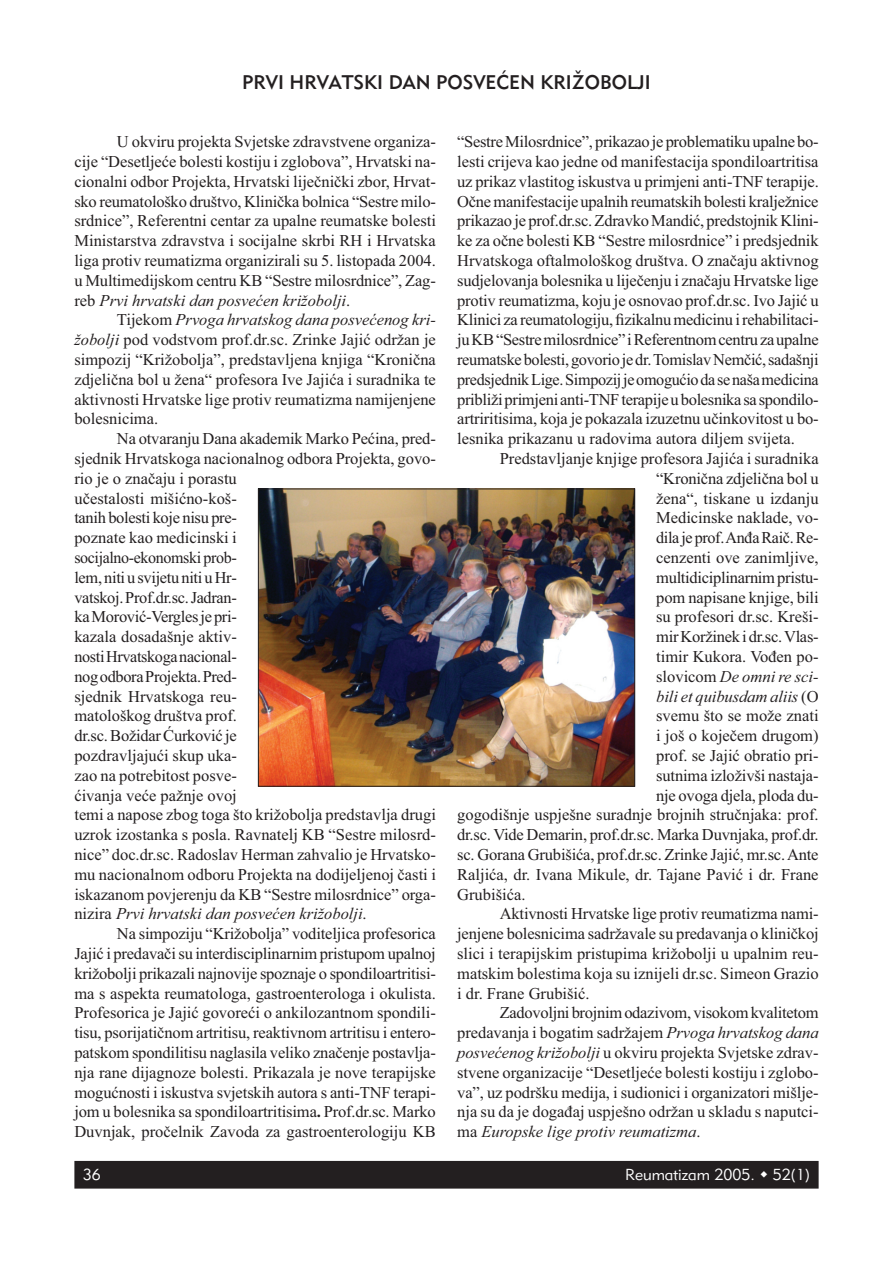
<style>
.page{position:relative;width:893px;height:1263px;background:#fff}
.page>*{position:absolute;margin:0;border:0;box-sizing:border-box;transform-origin:0 0}
.t1{font:19.5px "Geometric 415 BT Medium A";color:#231f20}
.t2{font:16.5px/19.8px "Times New Roman";color:#231f20;text-align:justify}
.t3{font:italic 16.5px "Times New Roman";color:#231f20}
.t4{font:16.5px "Times New Roman";letter-spacing:-.02em;color:#231f20}
.t5{font:15.75px "Geometric 415 BT Lite A";color:#fff}
.s1{font-style:italic}
.s2{font-weight:700}
.s3{font-style:normal}
</style>
<div class="page">
<div style="left:75px;top:1162px;width:743px;height:26px;background:#231f20"></div>
<div style="left:74px;top:1161px;width:745px;height:27px;border:2px solid #231f20"></div>
<img style="left:260px;top:491px;width:373px;height:293px">
<div style="left:258px;top:489px;width:377px;height:297px;border:1px solid #231f20"></div>
<p class="t1" style="left:242px;top:75px;width:410px">PRVI HRVATSKI DAN POSVEĆEN KRIŽOBOLJI</p>
<p class="t2" style="left:74px;top:133px;width:363px;text-indent:43px">U okviru projekta Svjetske zdravstvene organiza&shy;cije “Desetljeće bolesti kostiju i zglobova”, Hrvatski na&shy;cionalni odbor Projekta, Hrvatski liječnički zbor, Hrvat&shy;sko reumatološko društvo, Klinička bolnica “Sestre milo&shy;srdnice”, Referentni centar za upalne reumatske bolesti Ministarstva zdravstva i socijalne skrbi RH i Hrvatska liga protiv reumatizma organizirali su 5. listopada 2004. u Multimedijskom centru KB “Sestre milosrdnice”, Zag&shy;reb <span class="s1">Prvi hrvatski dan posvećen križobolji</span>.</p>
<p class="t2" style="left:74px;top:311px;width:363px;text-indent:43px">Tijekom <span class="s1">Prvoga hrvatskog dana posvećenog kri&shy;žobolji</span> pod vodstvom prof.dr.sc. Zrinke Jajić održan je simpozij “Križobolja”, predstavljena knjiga “Kronična zdjelična bol u žena“ profesora Ive Jajića i suradnika te aktivnosti Hrvatske lige protiv reumatizma namijenjene bolesnicima.</p>
<p class="t2" style="left:74px;top:430px;width:363px;text-align:right">Na otvaranju Dana akademik Marko Pećina, pred&shy;sjednik Hrvatskoga nacionalnog odbora Projekta, govo-</p>
<p class="t2" style="left:74px;top:470px;width:363px;text-align:left">rio je o značaju i porastu<br>učestalosti mišićno-koš-<br>tanih bolesti koje nisu pre-<br>poznate kao medicinski i<br>socijalno-ekonomski prob-<br>lem, niti u svijetu niti u Hr-<br>vatskoj. Prof.dr.sc. Jadran-<br>ka Morović-Vergles je pri-<br>kazala dosadašnje aktiv-<br>nosti Hrvatskoga nacional-<br>nog odbora Projekta. Pred-<br>sjednik Hrvatskoga reu-<br>matološkog društva prof.<br>dr.sc. Božidar Ćurković je<br>pozdravljajući skup uka-<br>zao na potrebitost posve-<br>ćivanja veće pažnje ovoj<br>temi a napose zbog toga što križobolja predstavlja drugi uzrok izostanka s posla. Ravnatelj KB “Sestre milosrd&shy;nice” doc.dr.sc. Radoslav Herman zahvalio je Hrvatsko&shy;mu nacionalnom odboru Projekta na dodijeljenoj časti i iskazanom povjerenju da KB “Sestre milosrdnice” orga&shy;nizira <span class="s1">Prvi hrvatski dan posvećen križobolji</span>.</p>
<p class="t2" style="left:74px;top:925px;width:363px;text-indent:43px">Na simpoziju “Križobolja” voditeljica profesorica Jajić i predavači su interdisciplinarnim pristupom upalnoj križobolji prikazali najnovije spoznaje o spondiloartritisi&shy;ma s aspekta reumatologa, gastroenterologa i okulista.<br>Profesorica je Jajić govoreći o ankilozantnom spondili&shy;tisu, psorijatičnom artritisu, reaktivnom artritisu i entero&shy;patskom spondilitisu naglasila veliko značenje postavlja&shy;nja rane dijagnoze bolesti. Prikazala je nove terapijske mogućnosti i iskustva svjetskih autora s anti-TNF terapi&shy;jom u bolesnika sa spondiloartritisima<span class="s2">.</span> Prof.dr.sc. Marko Duvnjak, pročelnik Zavoda za gastroenterologiju KB</p>
<p class="t2" style="left:457px;top:133px;width:363px">“Sestre Milosrdnice”, prikazao je problematiku upalne bo&shy;lesti crijeva kao jedne od manifestacija spondiloartritisa uz prikaz vlastitog iskustva u primjeni anti-TNF terapije.<br>Očne manifestacije upalnih reumatskih bolesti kralježnice prikazao je prof.dr.sc. Zdravko Mandić, predstojnik Klini&shy;ke za očne bolesti KB “Sestre milosrdnice” i predsjednik Hrvatskoga oftalmološkog društva. O značaju aktivnog sudjelovanja bolesnika u liječenju i značaju Hrvatske lige protiv reumatizma, koju je osnovao prof.dr.sc. Ivo Jajić u Klinici za reumatologiju, fizikalnu medicinu i rehabilitaci&shy;ju KB “Sestre milosrdnice” i Referentnom centru za upalne reumatske bolesti, govorio je dr. Tomislav Nemčić,sadašnji predsjednik Lige. Simpozij je omogućio da se naša medicina približi primjeni anti-TNF terapije u bolesnika sa spondilo&shy;artriritisima, koja je pokazala izuzetnu učinkovitost u bo&shy;lesnika prikazanu u radovima autora diljem svijeta.</p>
<p class="t2" style="left:500px;top:450px;width:320px">Predstavljanje knjige profesora Jajića i suradnika</p>
<p class="t2" style="left:656px;top:470px;width:164px">“Kronična zdjelična bol u</p>
<p class="t2" style="left:656px;top:490px;width:164px">žena“, tiskane u izdanju</p>
<p class="t2" style="left:656px;top:509px;width:164px">Medicinske naklade, vo-</p>
<p class="t4" style="left:656px;top:532px;width:164px">dila je prof. Anđa Raič. Re-</p>
<p class="t2" style="left:656px;top:549px;width:164px">cenzenti ove zanimljive,</p>
<p class="t2" style="left:656px;top:569px;width:164px">multidiciplinarnim pristu-</p>
<p class="t2" style="left:656px;top:589px;width:164px">pom napisane knjige, bili</p>
<p class="t2" style="left:656px;top:608px;width:164px">su profesori dr.sc. Kreši-</p>
<p class="t2" style="left:656px;top:628px;width:164px">mir Koržinek i dr.sc. Vlas-</p>
<p class="t2" style="left:656px;top:648px;width:164px">timir Kukora. Vođen po-</p>
<p class="t3" style="left:656px;top:670px;width:164px"><span class="s3">slovicom</span> De omni re sci-</p>
<p class="t3" style="left:656px;top:690px;width:164px">bili et quibusdam aliis <span class="s3">(O</span></p>
<p class="t2" style="left:656px;top:707px;width:164px">svemu što se može znati</p>
<p class="t2" style="left:656px;top:727px;width:164px">i još o koječem drugom)</p>
<p class="t2" style="left:656px;top:747px;width:164px">prof. se Jajić obratio pri-</p>
<p class="t2" style="left:656px;top:767px;width:164px">sutnima izloživši nastaja-</p>
<p class="t2" style="left:656px;top:787px;width:164px">nje ovoga djela, ploda du-</p>
<p class="t2" style="left:457px;top:806px;width:363px">gogodišnje uspješne suradnje brojnih stručnjaka: prof.</p>
<p class="t2" style="left:457px;top:826px;width:363px">dr.sc. Vide Demarin, prof.dr.sc. Marka Duvnjaka, prof.dr.</p>
<p class="t2" style="left:457px;top:846px;width:363px">sc. Gorana Grubišića, prof.dr.sc. Zrinke Jajić, mr.sc. Ante</p>
<p class="t2" style="left:457px;top:866px;width:363px">Raljića, dr. Ivana Mikule, dr. Tajane Pavić i dr. Frane</p>
<p class="t2" style="left:457px;top:886px;width:70px">Grubišića.</p>
<p class="t2" style="left:500px;top:905px;width:320px">Aktivnosti Hrvatske lige protiv reumatizma nami-</p>
<p class="t2" style="left:457px;top:925px;width:363px">jenjene bolesnicima sadržavale su predavanja o kliničkoj</p>
<p class="t2" style="left:457px;top:945px;width:363px">slici i terapijskim pristupima križobolji u upalnim reu-</p>
<p class="t2" style="left:457px;top:965px;width:363px">matskim bolestima koja su iznijeli dr.sc. Simeon Grazio</p>
<p class="t2" style="left:457px;top:985px;width:134px">i dr. Frane Grubišić.</p>
<p class="t2" style="left:500px;top:1004px;width:320px">Zadovoljni brojnim odazivom, visokom kvalitetom</p>
<p class="t2" style="left:457px;top:1024px;width:363px">predavanja i bogatim sadržajem <span class="s1">Prvoga hrvatskog dana</span></p>
<p class="t2" style="left:457px;top:1044px;width:363px"><span class="s1">posvećenog križobolji</span> u okviru projekta Svjetske zdrav-</p>
<p class="t2" style="left:457px;top:1064px;width:363px">stvene organizacije “Desetljeće bolesti kostiju i zglobo-</p>
<p class="t2" style="left:457px;top:1084px;width:363px">va”, uz podršku medija, i sudionici i organizatori mišlje-</p>
<p class="t2" style="left:457px;top:1103px;width:363px">nja su da je događaj uspješno održan u skladu s naputci-</p>
<p class="t3" style="left:457px;top:1126px;width:245px"><span class="s3">ma</span> Europske lige protiv reumatizma<span class="s3">.</span></p>
<p class="t5" style="left:83px;top:1168px;width:19px">36</p>
<p class="t5" style="left:625px;top:1168px;width:187px">Reumatizam 2005. 52(1)</p>
</div>
